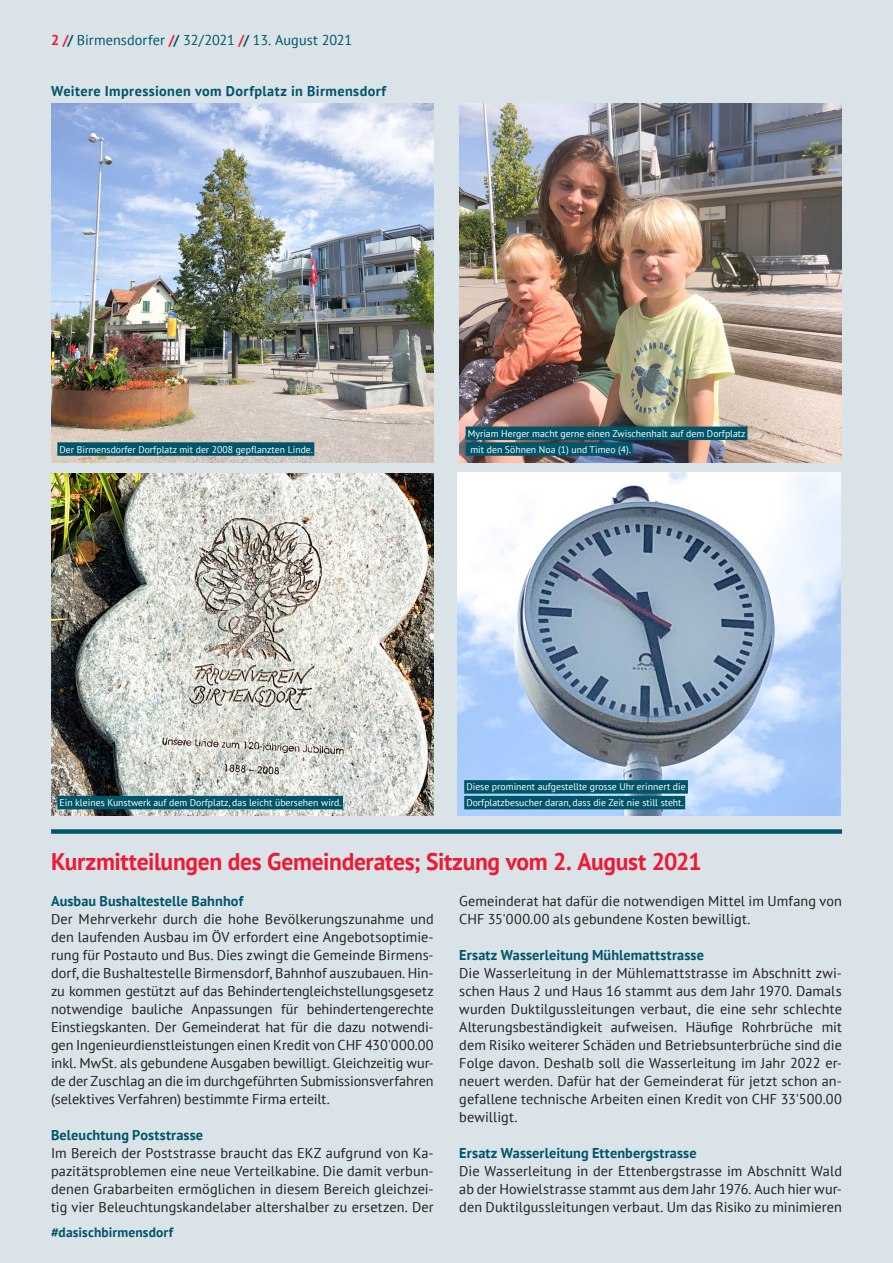
<style>
.page{position:relative;width:893px;height:1263px;background:#dae3e8}
.page>*{position:absolute;margin:0;border:0;box-sizing:border-box;transform-origin:0 0}
.t1{font:700 24px "PT Sans";letter-spacing:-.015em;color:#ed1a35}
.t2{font:14.25px/18px "PT Sans";letter-spacing:.005em;color:#231f20;text-align:justify}
.t3{font:700 14.25px "PT Sans";letter-spacing:.01em;color:#005569}
.t4{font:700 14.25px "PT Sans";letter-spacing:.03em;color:#005569}
.t5{font:14.25px "PT Sans";letter-spacing:.005em;color:#005569}
.t6{font:700 13.5px "PT Sans";letter-spacing:.01em;color:#005569}
.t7{font:9.75px/15.8px "PT Sans";color:#fff}
.s1{font-weight:700;color:#ed1a35}
.s2{font-weight:700}
</style>
<div class="page">
<div style="left:51px;top:829px;width:791px;height:5px;background:#005569"></div>
<img style="left:51px;top:104px;width:383px;height:358px">
<div style="left:57px;top:442px;width:257px;height:14px;background:#005569"></div>
<img style="left:459px;top:103px;width:383px;height:359px">
<div style="left:466px;top:426px;width:281px;height:14px;background:#005569"></div>
<div style="left:466px;top:442px;width:166px;height:14px;background:#005569"></div>
<img style="left:458px;top:472px;width:382px;height:344px">
<div style="left:464px;top:780px;width:224px;height:14px;background:#005569"></div>
<div style="left:464px;top:796px;width:221px;height:13px;background:#005569"></div>
<img style="left:51px;top:474px;width:383px;height:342px">
<div style="left:57px;top:796px;width:286px;height:13px;background:#005569"></div>
<p class="t5" style="left:51px;top:31px;width:303px"><span class="s1">2 /</span><span class="s2">/</span> Birmensdorfer <span class="s1">/</span><span class="s2">/</span> 32/2021 <span class="s1">/</span><span class="s2">/</span> 13. August 2021</p>
<p class="t4" style="left:51px;top:81px;width:337px">Weitere Impressionen vom Dorfplatz in Birmensdorf</p>
<p class="t7" style="left:60px;top:441px;width:255px">Der Birmensdorfer Dorfplatz mit der 2008 gepflanzten Linde.</p>
<p class="t7" style="left:468px;top:425px;width:279px">Myriam Herger macht gerne einen Zwischenhalt auf dem Dorfplatz mit den Söhnen Noa (1) und Timeo (4).</p>
<p class="t7" style="left:466px;top:779px;width:221px">Diese prominent aufgestellte grosse Uhr erinnert die</p>
<p class="t7" style="left:60px;top:795px;width:284px">Ein kleines Kunstwerk auf dem Dorfplatz, das leicht übersehen wird.</p>
<p class="t7" style="left:466px;top:795px;width:219px">Dorfplatzbesucher daran, dass die Zeit nie still steht.</p>
<h1 class="t1" style="left:51px;top:845px;width:652px">Kurzmitteilungen des Gemeinderates; Sitzung vom 2. August 2021</h1>
<p class="t3" style="left:51px;top:891px;width:194px">Ausbau Bushaltestelle Bahnhof</p>
<p class="t2" style="left:51px;top:909px;width:384px">Der Mehrverkehr durch die hohe Bevölkerungszunahme und den laufenden Ausbau im ÖV erfordert eine Angebotsoptimie&shy;rung für Postauto und Bus. Dies zwingt die Gemeinde Birmens&shy;dorf, die Bushaltestelle Birmensdorf, Bahnhof auszubauen. Hin&shy;zu kommen gestützt auf das Behindertengleichstellungsgesetz notwendige bauliche Anpassungen für behindertengerechte Einstiegskanten. Der Gemeinderat hat für die dazu notwendi&shy;gen Ingenieurdienstleistungen einen Kredit von CHF 430'000.00 inkl. MwSt. als gebundene Ausgaben bewilligt. Gleichzeitig wur&shy;de der Zuschlag an die im durchgeführten Submissionsverfahren (selektives Verfahren) bestimmte Firma erteilt.</p>
<p class="t3" style="left:51px;top:1125px;width:154px">Beleuchtung Poststrasse</p>
<p class="t2" style="left:51px;top:1143px;width:384px">Im Bereich der Poststrasse braucht das EKZ aufgrund von Ka&shy;pazitätsproblemen eine neue Verteilkabine. Die damit verbun&shy;denen Grabarbeiten ermöglichen in diesem Bereich gleichzei&shy;tig vier Beleuchtungskandelaber altershalber zu ersetzen. Der</p>
<p class="t2" style="left:459px;top:891px;width:384px">Gemeinderat hat dafür die notwendigen Mittel im Umfang von<br>CHF 35'000.00 als gebundene Kosten bewilligt.</p>
<p class="t3" style="left:459px;top:945px;width:246px">Ersatz Wasserleitung Mühlemattstrasse</p>
<p class="t2" style="left:459px;top:963px;width:384px">Die Wasserleitung in der Mühlemattstrasse im Abschnitt zwi&shy;schen Haus 2 und Haus 16 stammt aus dem Jahr 1970. Damals wurden Duktilgussleitungen verbaut, die eine sehr schlechte Alterungsbeständigkeit aufweisen. Häufige Rohrbrüche mit dem Risiko weiterer Schäden und Betriebsunterbrüche sind die Folge davon. Deshalb soll die Wasserleitung im Jahr 2022 er&shy;neuert werden. Dafür hat der Gemeinderat für jetzt schon an&shy;gefallene technische Arbeiten einen Kredit von CHF 33'500.00 bewilligt.</p>
<p class="t3" style="left:459px;top:1143px;width:239px">Ersatz Wasserleitung Ettenbergstrasse</p>
<p class="t2" style="left:459px;top:1161px;width:384px">Die Wasserleitung in der Ettenbergstrasse im Abschnitt Wald ab der Howielstrasse stammt aus dem Jahr 1976. Auch hier wur&shy;den Duktilgussleitungen verbaut. Um das Risiko zu minimieren</p>
<p class="t6" style="left:51px;top:1224px;width:124px">#dasischbirmensdorf</p>
</div>
